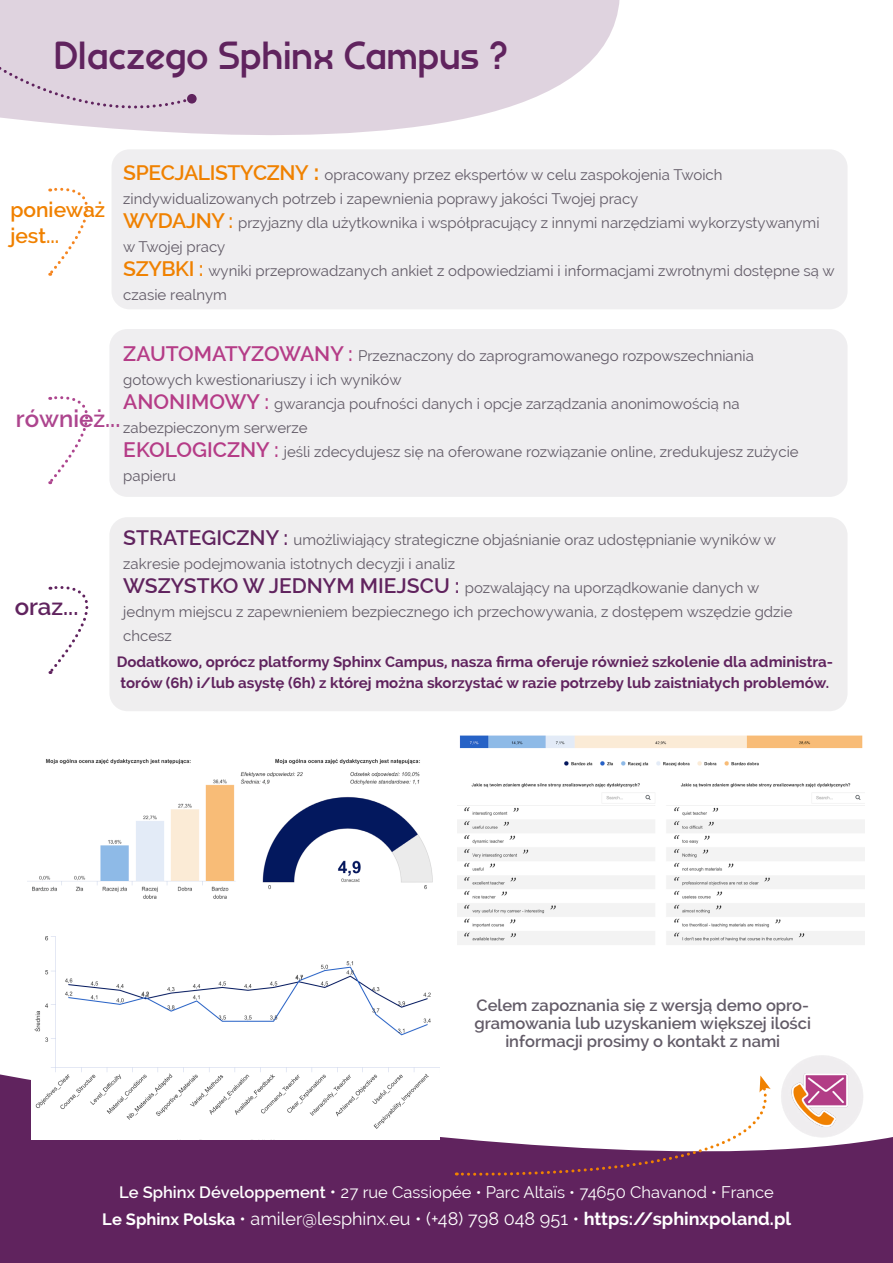
<style>
.page{position:relative;width:893px;height:1263px;background:#fff}
.page>*{position:absolute;margin:0;border:0;box-sizing:border-box;transform-origin:0 0}
.t1{font:700 36px "Prestij";color:#60235e}
.t2{font:600 24px "Raleway";color:#ad458e}
.t3{font:600 24px "Raleway";color:#60235e}
.t4{font:600 21px/25.2px "Raleway";color:#f08100}
.t5{font:18px "Raleway";color:#fff}
.t6{font:600 16.5px/18px "Raleway";color:#625b67;text-align:center}
.t7{font:16.5px "Raleway";color:#fff}
.t8{font:15px/24px "Raleway";color:#625b67}
.t9{font:700 15px/21px "Raleway";color:#60235e}
.s1{font-weight:600;font-size:21px;color:#f08100}
.s2{font-weight:700;font-size:22.5px;color:#f08100}
.s3{font-weight:600;font-size:21px;color:#b53c87}
.s4{font-weight:600;font-size:21px;color:#60235e}
.s5{font-weight:600}
.s6{font-size:18px}
.s7{font-weight:700;font-size:16.5px}
.s8{font-weight:700}
</style>
<div class="page">
<div style="left:0;top:1067px;width:893px;height:196px;background:#60235e"></div>
<svg style="left:0;top:0;width:620px;height:135px;background:#e3d9e3"></svg>
<div style="left:0;top:64px;width:193px;height:60px;background:#dfd3df"></div>
<div style="left:187px;top:94px;width:10px;height:10px;background:#60235e;border-radius:50%"></div>
<div style="left:111px;top:149px;width:737px;height:160px;background:#efeef0;border-radius:18px"></div>
<svg style="left:48px;top:187px;width:41px;height:89px"></svg>
<svg style="left:456px;top:1075px;width:329px;height:102px"></svg>
<img style="left:775px;top:1055px;width:93px;height:87px">
<div style="left:109px;top:329px;width:739px;height:168px;background:#efeef0;border-radius:18px"></div>
<svg style="left:48px;top:396px;width:62px;height:89px"></svg>
<div style="left:109px;top:517px;width:739px;height:194px;background:#efeeef;border-radius:18px"></div>
<svg style="left:48px;top:586px;width:41px;height:88px"></svg>
<img style="left:28px;top:758px;width:405px;height:141px">
<img style="left:457px;top:735px;width:408px;height:210px">
<img style="left:31px;top:936px;width:408px;height:203px">
<p class="t1" style="left:54px;top:31px;width:456px">Dlaczego Sphinx Campus ?</p>
<p class="t4" style="left:10px;top:198px;width:96px">ponieważ jest...</p>
<p class="t8" style="left:123px;top:163px;width:601px"><span class="s1">SPECJALISTYCZNY</span> <span class="s2">:</span> opracowany przez ekspertów w celu zaspokojenia Twoich zindywidualizowanych potrzeb i zapewnienia poprawy jakości Twojej pracy</p>
<p class="t8" style="left:123px;top:211px;width:698px"><span class="s1">WYDAJNY :</span> przyjazny dla użytkownika i współpracujący z innymi narzędziami wykorzystywanymi</p>
<p class="t8" style="left:123px;top:235px;width:713px">w Twojej pracy<br><span class="s1">SZYBKI :</span> wyniki przeprowadzanych ankiet z odpowiedziami i informacjami zwrotnymi dostępne są w czasie realnym</p>
<p class="t8" style="left:123px;top:344px;width:632px"><span class="s3">ZAUTOMATYZOWANY :</span> Przeznaczony do zaprogramowanego rozpowszechniania</p>
<p class="t8" style="left:123px;top:368px;width:618px">gotowych kwestionariuszy i ich wyników<br><span class="s3">ANONIMOWY :</span> gwarancja poufności danych i opcje zarządzania anonimowością na</p>
<p class="t8" style="left:123px;top:416px;width:677px">zabezpieczonym serwerze<br><span class="s3">EKOLOGICZNY :</span> jeśli zdecydujesz się na oferowane rozwiązanie online, zredukujesz zużycie papieru</p>
<p class="t2" style="left:16px;top:404px;width:106px">również...</p>
<p class="t3" style="left:15px;top:592px;width:65px">oraz...</p>
<p class="t8" style="left:123px;top:528px;width:654px"><span class="s4">STRATEGICZNY :</span> umożliwiający strategiczne objaśnianie oraz udostępnianie wyników w</p>
<p class="t8" style="left:123px;top:552px;width:333px">zakresie podejmowania istotnych decyzji i analiz</p>
<p class="t8" style="left:123px;top:576px;width:637px"><span class="s4">WSZYSTKO W JEDNYM MIEJSCU :</span> pozwalający na uporządkowanie danych w</p>
<p class="t8" style="left:123px;top:600px;width:671px">jednym miejscu z zapewnieniem bezpiecznego ich przechowywania, z dostępem wszędzie gdzie chcesz</p>
<p class="t9" style="left:117px;top:651px;width:718px">Dodatkowo, oprócz platformy Sphinx Campus, nasza firma oferuje również szkolenie dla administra&shy;torów (6h) i/lub asystę (6h) z której można skorzystać w razie potrzeby lub zaistniałych problemów.</p>
<p class="t6" style="left:474px;top:996px;width:338px">Celem zapoznania się z wersją demo opro&shy;gramowania lub uzyskaniem większej ilości informacji prosimy o kontakt z nami</p>
<p class="t7" style="left:119px;top:1183px;width:656px"><span class="s5">Le Sphinx Développement</span> <span class="s6">•</span> 27 rue Cassiopée • Parc Altaïs • 74650 Chavanod • France</p>
<p class="t5" style="left:102px;top:1209px;width:690px"><span class="s7">Le Sphinx Polska</span> • amiler@lesphinx.eu • (+48) 798 048 951 • <span class="s8">https://sphinxpoland.pl</span></p>
</div>
